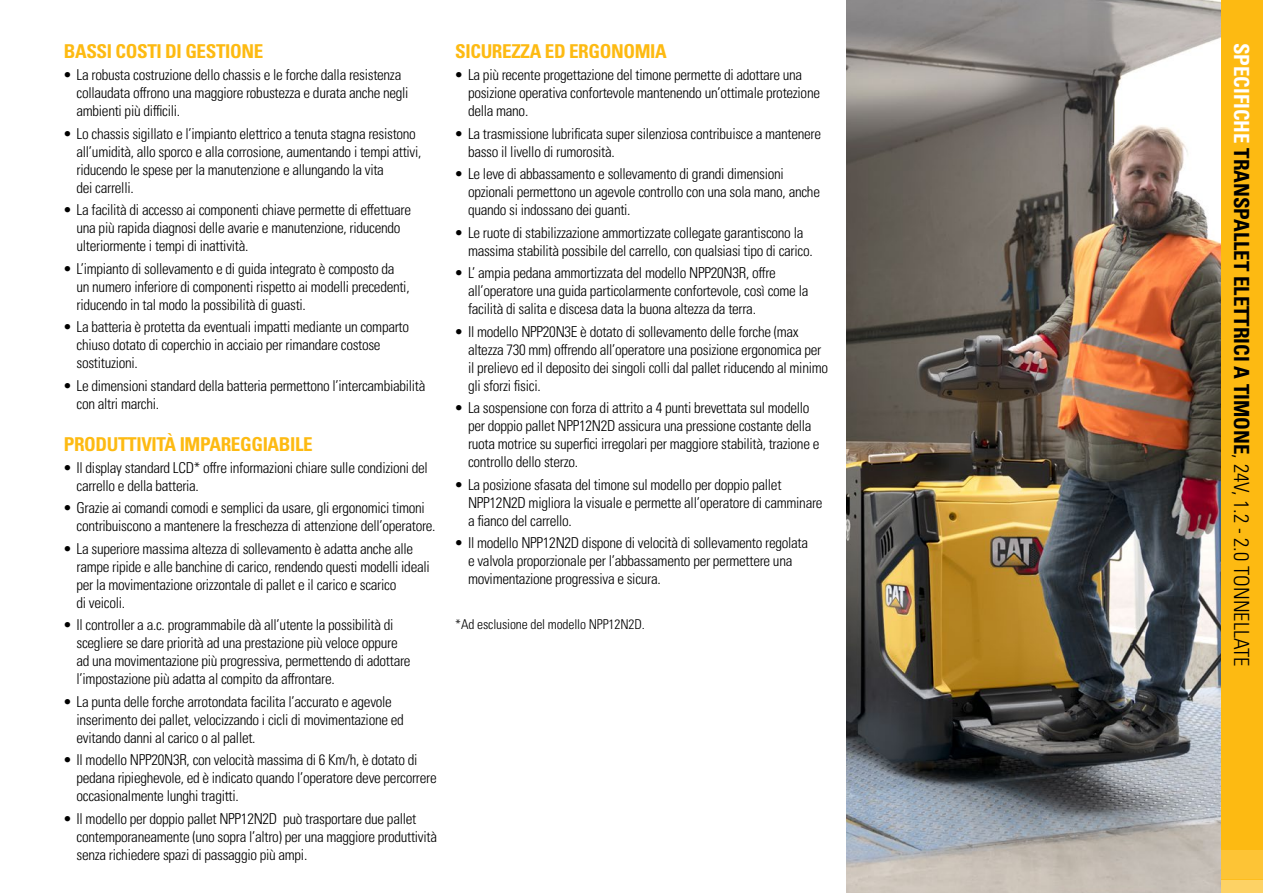
<style>
.page{position:relative;width:1263px;height:893px;background:#fff}
.page>*{position:absolute;margin:0;border:0;box-sizing:border-box;transform-origin:0 0}
.t1{font:20.85px "Univers LTCYR 67 Bold Cond";color:#000}
.t2{font:19.05px "Univers LTCYR 67 Bold Cond";letter-spacing:-.02em;color:#fdba12}
.t3{font:15px/18px "Univers LTCYR 47 Light Cond";letter-spacing:-.02em;color:#000}
.t4{font:13.5px "Univers LTCYR 47 Light Cond";letter-spacing:-.01em;color:#000}
.s1{color:#fff}
.s2{font-family:"Univers LTCYR 47 Light Cond"}
</style>
<div class="page">
<div style="left:1220px;top:0;width:43px;height:849px;background:#fdba12"></div>
<div style="left:1220px;top:849px;width:43px;height:30px;background:#fdc436"></div>
<div style="left:1220px;top:879px;width:43px;height:14px;background:#fdd265"></div>
<img style="left:847px;top:0;width:373px;height:893px">
<p class="t2" style="left:64px;top:39px;width:201px">BASSI COSTI DI GESTIONE</p>
<p class="t3" style="left:77px;top:65px;width:334px;text-indent:-13px">• La robusta costruzione dello chassis e le forche dalla resistenza collaudata offrono una maggiore robustezza e durata anche negli ambienti più difficili.</p>
<p class="t3" style="left:77px;top:123px;width:346px;text-indent:-13px">• Lo chassis sigillato e l’impianto elettrico a tenuta stagna resistono all’umidità, allo sporco e alla corrosione, aumentando i tempi attivi, riducendo le spese per la manutenzione e allungando la vita<br>dei carrelli.</p>
<p class="t3" style="left:77px;top:200px;width:336px;text-indent:-13px">• La facilità di accesso ai componenti chiave permette di effettuare una più rapida diagnosi delle avarie e manutenzione, riducendo ulteriormente i tempi di inattività.</p>
<p class="t3" style="left:77px;top:258px;width:335px;text-indent:-13px">• L’impianto di sollevamento e di guida integrato è composto da un numero inferiore di componenti rispetto ai modelli precedenti, riducendo in tal modo la possibilità di guasti.</p>
<p class="t3" style="left:77px;top:317px;width:334px;text-indent:-13px">• La batteria è protetta da eventuali impatti mediante un comparto chiuso dotato di coperchio in acciaio per rimandare costose sostituzioni.</p>
<p class="t3" style="left:77px;top:375px;width:350px;text-indent:-13px">• Le dimensioni standard della batteria permettono l’intercambiabilità con altri marchi.</p>
<p class="t2" style="left:64px;top:432px;width:250px">PRODUTTIVITÀ IMPAREGGIABILE</p>
<p class="t3" style="left:77px;top:458px;width:353px;text-indent:-13px">• Il display standard LCD* offre informazioni chiare sulle condizioni del carrello e della batteria.</p>
<p class="t3" style="left:77px;top:498px;width:361px;text-indent:-13px">• Grazie ai comandi comodi e semplici da usare, gli ergonomici timoni contribuiscono a mantenere la freschezza di attenzione dell’operatore.</p>
<p class="t3" style="left:77px;top:539px;width:355px;text-indent:-13px">• La superiore massima altezza di sollevamento è adatta anche alle rampe ripide e alle banchine di carico, rendendo questi modelli ideali per la movimentazione orizzontale di pallet e il carico e scarico<br>di veicoli.</p>
<p class="t3" style="left:77px;top:615px;width:335px;text-indent:-13px">• Il controller a a.c. programmabile dà all’utente la possibilità di scegliere se dare priorità ad una prestazione più veloce oppure ad una movimentazione più progressiva, permettendo di adottare l’impostazione più adatta al compito da affrontare.</p>
<p class="t3" style="left:77px;top:692px;width:329px;text-indent:-13px">• La punta delle forche arrotondata facilita l’accurato e agevole inserimento dei pallet, velocizzando i cicli di movimentazione ed evitando danni al carico o al pallet.</p>
<p class="t3" style="left:77px;top:750px;width:362px;text-indent:-13px">• Il modello NPP20N3R, con velocità massima di 6 Km/h, è dotato di pedana ripieghevole, ed è indicato quando l’operatore deve percorrere occasionalmente lunghi tragitti.</p>
<p class="t3" style="left:77px;top:809px;width:362px;text-indent:-13px">• Il modello per doppio pallet NPP12N2D può trasportare due pallet contemporaneamente (uno sopra l’altro) per una maggiore produttività senza richiedere spazi di passaggio più ampi.</p>
<p class="t2" style="left:455px;top:39px;width:213px">SICUREZZA ED ERGONOMIA</p>
<p class="t3" style="left:468px;top:65px;width:353px;text-indent:-13px">• La più recente progettazione del timone permette di adottare una posizione operativa confortevole mantenendo un’ottimale protezione della mano.</p>
<p class="t3" style="left:468px;top:123px;width:355px;text-indent:-13px">• La trasmissione lubrificata super silenziosa contribuisce a mantenere basso il livello di rumorosità.</p>
<p class="t3" style="left:468px;top:164px;width:353px;text-indent:-13px">• Le leve di abbassamento e sollevamento di grandi dimensioni opzionali permettono un agevole controllo con una sola mano, anche quando si indossano dei guanti.</p>
<p class="t3" style="left:468px;top:222px;width:346px;text-indent:-13px">• Le ruote di stabilizzazione ammortizzate collegate garantiscono la massima stabilità possibile del carrello, con qualsiasi tipo di carico.</p>
<p class="t3" style="left:468px;top:263px;width:342px;text-indent:-13px">• L’ ampia pedana ammortizzata del modello NPP20N3R, offre all’operatore una guida particolarmente confortevole, così come la facilità di salita e discesa data la buona altezza da terra.</p>
<p class="t3" style="left:468px;top:321px;width:362px;text-indent:-13px">• Il modello NPP20N3E è dotato di sollevamento delle forche (max altezza 730 mm) offrendo all’operatore una posizione ergonomica per il prelievo ed il deposito dei singoli colli dal pallet riducendo al minimo gli sforzi fisici.</p>
<p class="t3" style="left:468px;top:398px;width:353px;text-indent:-13px">• La sospensione con forza di attrito a 4 punti brevettata sul modello per doppio pallet NPP12N2D assicura una pressione costante della ruota motrice su superfici irregolari per maggiore stabilità, trazione e controllo dello sterzo.</p>
<p class="t3" style="left:468px;top:475px;width:356px;text-indent:-13px">• La posizione sfasata del timone sul modello per doppio pallet<br>NPP12N2D migliora la visuale e permette all’operatore di camminare a fianco del carrello.</p>
<p class="t3" style="left:468px;top:533px;width:342px;text-indent:-13px">• Il modello NPP12N2D dispone di velocità di sollevamento regolata e valvola proporzionale per l’abbassamento per permettere una movimentazione progressiva e sicura.</p>
<p class="t4" style="left:455px;top:615px;width:191px">*Ad esclusione del modello NPP12N2D.</p>
<h1 class="t1" style="left:1254px;top:43px;width:625px;rotate:90deg"><span class="s1">SPECIFICHE</span> TRANSPALLET ELETTRICI A TIMONE<span class="s2">, 24V, 1.2 - 2.0 TONNELLATE</span></h1>
</div>
